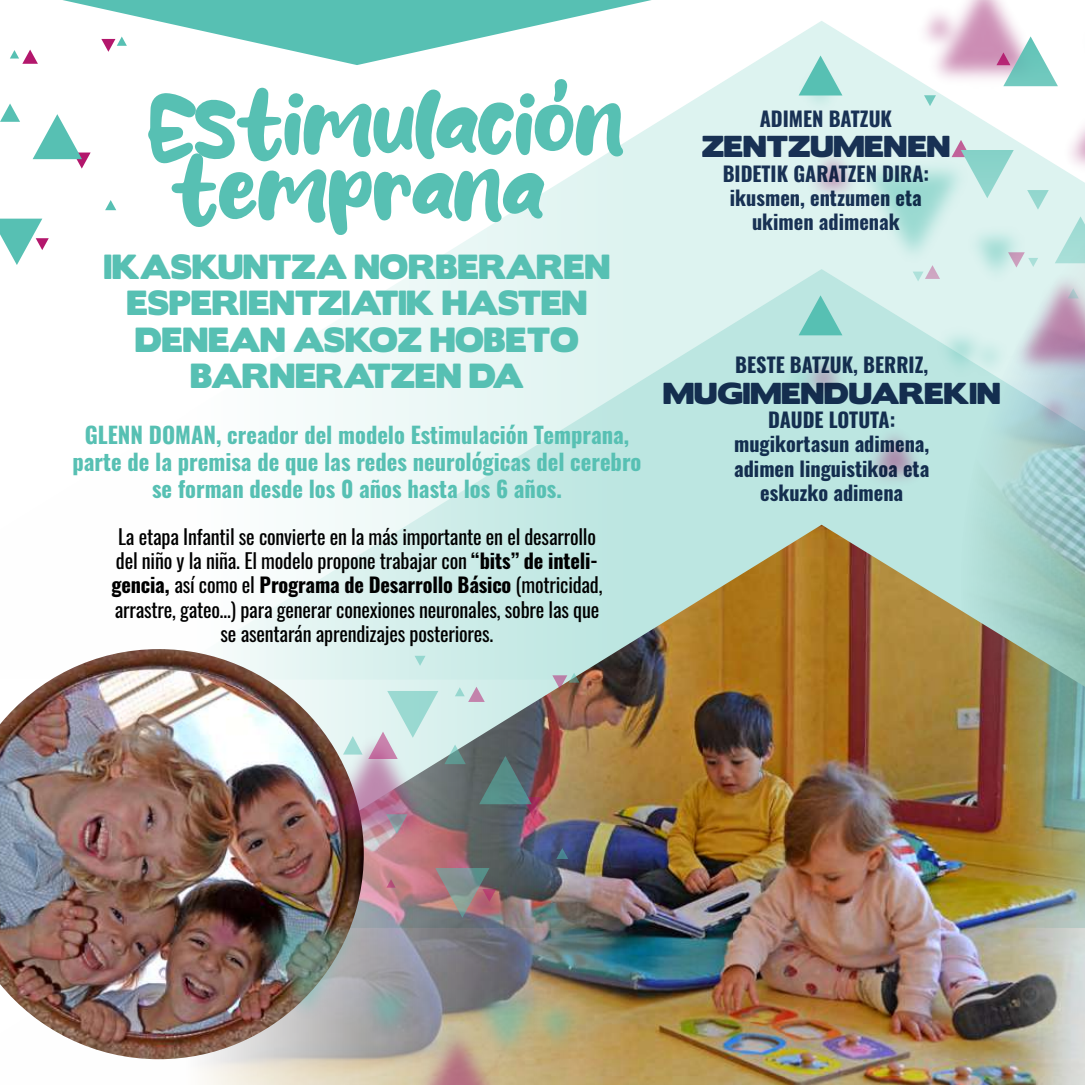
<style>
.page{position:relative;width:1085px;height:1085px;background:#fff}
.page>*{position:absolute;margin:0;border:0;box-sizing:border-box;transform-origin:0 0}
.t1{font:89.1px "Laguna Smile";letter-spacing:-.03em;color:#57c0b3}
.t2{font:31.05px/36.2px "Boris Black Bloxx";color:#57c0b3;text-align:center;scale:.94 1}
.t3{font:27px "Boris Black Bloxx";color:#1c345a}
.t4{font:700 22.5px/27px "Oswald";color:#57c0b3;text-align:center}
.t5{font:20.25px/24.3px "Oswald";letter-spacing:-.01em;color:#000;text-align:center}
.t6{font:700 20.25px/24.3px "Oswald";color:#1c345a;text-align:center}
.s1{font-weight:700}
</style>
<div class="page">
<svg style="left:30px;top:49px;width:557px;height:220px"></svg>
<svg style="left:317px;top:269px;width:270px;height:255px;fill:#eaf7f6"></svg>
<img style="left:227px;top:524px;width:857px;height:560px">
<img style="left:960px;top:555px;width:124px;height:505px">
<img style="left:52px;top:649px;width:312px;height:30px">
<img style="left:587px;top:21px;width:497px;height:534px">
<img style="left:0;top:679px;width:768px;height:405px">
<svg style="left:1067px;top:288px;width:11px;height:10px"></svg>
<svg style="left:1054px;top:216px;width:30px;height:47px"></svg>
<svg style="left:923px;top:95px;width:12px;height:11px"></svg>
<svg style="left:951px;top:140px;width:62px;height:58px;background:#bde2de"></svg>
<svg style="left:899px;top:0;width:185px;height:86px"></svg>
<svg style="left:1026px;top:190px;width:22px;height:20px"></svg>
<svg style="left:1007px;top:252px;width:30px;height:15px"></svg>
<svg style="left:912px;top:265px;width:27px;height:16px"></svg>
<svg style="left:105px;top:200px;width:11px;height:10px"></svg>
<svg style="left:33px;top:114px;width:58px;height:54px"></svg>
<svg style="left:0;top:218px;width:49px;height:47px"></svg>
<svg style="left:0;top:103px;width:20px;height:19px"></svg>
<svg style="left:10px;top:50px;width:28px;height:14px"></svg>
<svg style="left:62px;top:0;width:589px;height:65px"></svg>
<svg style="left:386px;top:879px;width:9px;height:8px"></svg>
<svg style="left:343px;top:736px;width:19px;height:18px"></svg>
<svg style="left:414px;top:655px;width:11px;height:10px"></svg>
<svg style="left:368px;top:690px;width:70px;height:68px;background:#cae2e2"></svg>
<svg style="left:556px;top:847px;width:12px;height:11px"></svg>
<svg style="left:386px;top:814px;width:21px;height:19px"></svg>
<svg style="left:479px;top:755px;width:62px;height:59px;background:#5d6a6e"></svg>
<svg style="left:435px;top:867px;width:61px;height:50px;background:#8f7e81"></svg>
<svg style="left:444px;top:744px;width:21px;height:20px"></svg>
<svg style="left:455px;top:686px;width:29px;height:15px"></svg>
<svg style="left:552px;top:672px;width:27px;height:17px"></svg>
<svg style="left:798px;top:55px;width:44px;height:40px;background:#9bdad2"></svg>
<svg style="left:798px;top:295px;width:44px;height:40px;background:#8ad3ca"></svg>
<h1 class="t1" style="left:551px;top:16px;width:21px">,</h1>
<h1 class="t1" style="left:146px;top:81px;width:480px">Estimulacion</h1>
<h1 class="t1" style="left:169px;top:147px;width:377px">temprana</h1>
<h2 class="t2" style="left:104px;top:249px;width:540px">IKASKUNTZA NORBERAREN<br>ESPERIENTZIATIK HASTEN<br>DENEAN ASKOZ HOBETO<br>BARNERATZEN DA</h2>
<p class="t4" style="left:73px;top:423px;width:570px">GLENN DOMAN, creador del modelo Estimulación Temprana, parte de la premisa de que las redes neurológicas del cerebro se forman desde los 0 años hasta los 6 años.</p>
<p class="t5" style="left:111px;top:522px;width:492px">La etapa Infantil se convierte en la más importante en el desarrollo del niño y la niña. El modelo propone trabajar con <span class="s1">“bits” de inteli&shy;gencia,</span> así como el <span class="s1">Programa de Desarrollo Básico</span> (motricidad, arrastre, gateo…) para generar conexiones neuronales, sobre las que se asentarán aprendizajes posteriores.</p>
<p class="t6" style="left:759px;top:107px;width:134px">ADIMEN BATZUK</p>
<h3 class="t3" style="left:701px;top:126px;width:250px">ZENTZUMENEN</h3>
<p class="t6" style="left:722px;top:162px;width:208px">BIDETIK GARATZEN DIRA: ikusmen, entzumen eta ukimen adimenak</p>
<p class="t6" style="left:735px;top:354px;width:194px">BESTE BATZUK, BERRIZ,</p>
<h3 class="t3" style="left:663px;top:372px;width:338px">MUGIMENDUAREKIN</h3>
<p class="t6" style="left:734px;top:409px;width:197px">DAUDE LOTUTA: mugikortasun adimena, adimen linguistikoa eta eskuzko adimena</p>
</div>
